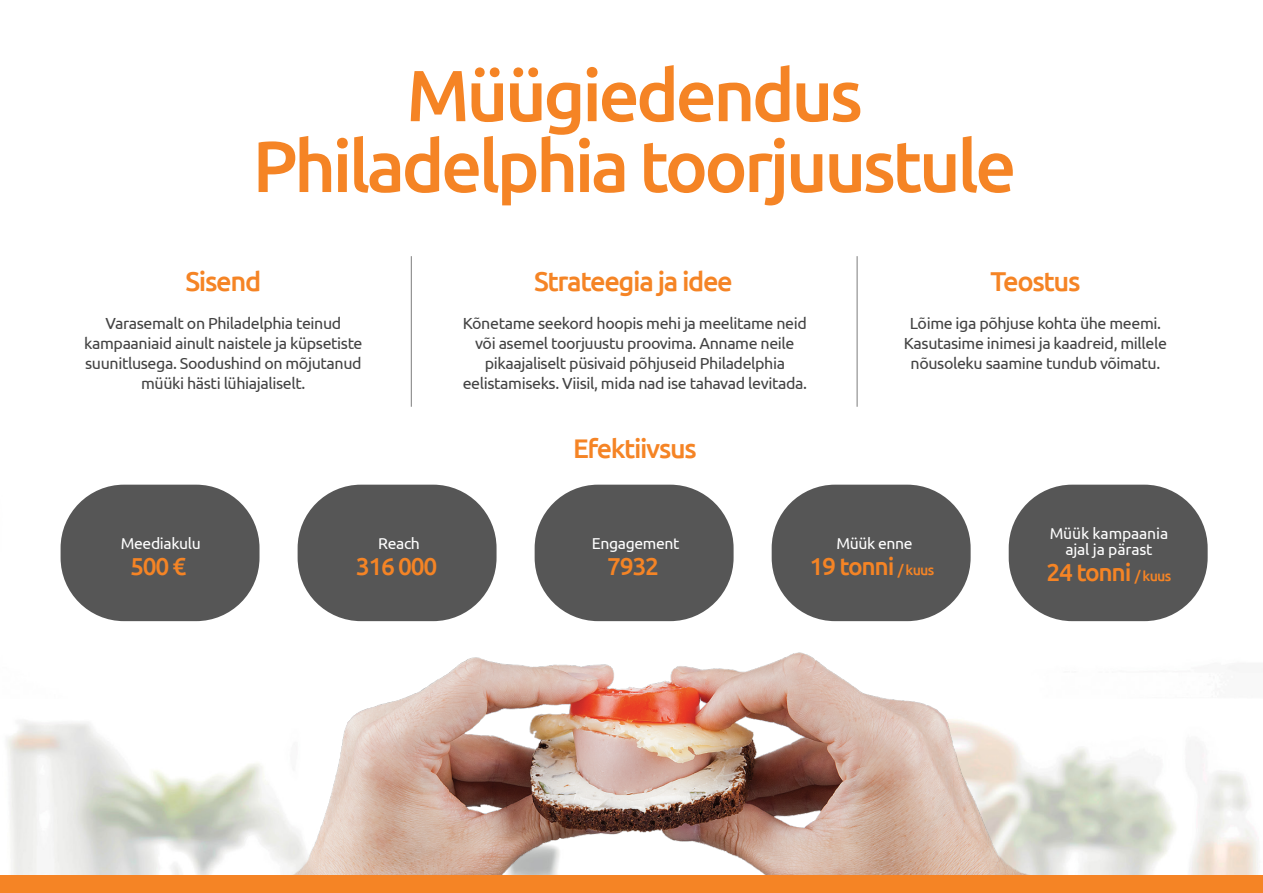
<style>
.page{position:relative;width:1263px;height:893px;background:#fff}
.page>*{position:absolute;margin:0;border:0;box-sizing:border-box;transform-origin:0 0}
.t1{font:500 72.3px/70.8px "Ubuntu";letter-spacing:-.05em;color:#f58425;text-align:center}
.t2{font:500 27.3px "Ubuntu";letter-spacing:-.05em;color:#f58425}
.t3{font:500 26.85px "Ubuntu";letter-spacing:-.05em;color:#f58425}
.t4{font:500 24.45px "Ubuntu";letter-spacing:-.05em;color:#f58425}
.t5{font:16.05px/20.1px "Ubuntu";letter-spacing:-.025em;color:#434343;text-align:center}
.t6{font:15.75px/15.8px "Ubuntu";letter-spacing:-.025em;color:#fff;text-align:center}
.s1{font-size:14.25px}
</style>
<div class="page">
<img style="left:7px;top:380px;width:1251px;height:495px">
<img style="left:42px;top:617px;width:1182px;height:258px">
<div style="left:1009px;top:485px;width:199px;height:136px;background:#565656;border-radius:63px"></div>
<div style="left:772px;top:485px;width:199px;height:136px;background:#565656;border-radius:63px"></div>
<div style="left:535px;top:485px;width:198px;height:136px;background:#565656;border-radius:63px"></div>
<div style="left:298px;top:485px;width:198px;height:136px;background:#565656;border-radius:63px"></div>
<div style="left:61px;top:485px;width:198px;height:136px;background:#565656;border-radius:63px"></div>
<hr style="left:411px;top:256px;width:1px;height:151px;background:#434343">
<hr style="left:857px;top:256px;width:1px;height:151px;background:#434343">
<div style="left:0;top:875px;width:1263px;height:18px;background:#f58425"></div>
<h1 class="t1" style="left:253px;top:57px;width:765px">Müügiedendus<br>Philadelphia toorjuustule</h1>
<h2 class="t2" style="left:186px;top:264px;width:77px">Sisend</h2>
<p class="t5" style="left:84px;top:313px;width:280px">Varasemalt on Philadelphia teinud kampaaniaid ainult naistele ja küpsetiste suunitlusega. Soodushind on mõjutanud müüki hästi lühiajaliselt.</p>
<h2 class="t2" style="left:534px;top:264px;width:200px">Strateegia ja idee</h2>
<p class="t5" style="left:463px;top:313px;width:346px">Kõnetame seekord hoopis mehi ja meelitame neid või asemel toorjuustu proovima. Anname neile pikaajaliselt püsivaid põhjuseid Philadelphia eelistamiseks. Viisil, mida nad ise tahavad levitada.</p>
<h3 class="t3" style="left:573px;top:432px;width:125px">Efektiivsus</h3>
<h2 class="t2" style="left:990px;top:264px;width:92px">Teostus</h2>
<p class="t5" style="left:904px;top:312px;width:265px">Lõime iga põhjuse kohta ühe meemi.<br>Kasutasime inimesi ja kaadreid, millele nõusoleku saamine tundub võimatu.</p>
<p class="t6" style="left:121px;top:535px;width:81px">Meediakulu</p>
<h3 class="t4" style="left:130px;top:551px;width:58px">500 €</h3>
<p class="t6" style="left:378px;top:535px;width:43px">Reach</p>
<h3 class="t4" style="left:356px;top:551px;width:83px">316 000</h3>
<p class="t6" style="left:592px;top:535px;width:89px">Engagement</p>
<h3 class="t4" style="left:607px;top:551px;width:53px">7932</h3>
<p class="t6" style="left:836px;top:535px;width:78px">Müük enne</p>
<h3 class="t4" style="left:809px;top:551px;width:126px">19 tonni <span class="s1">/ kuus</span></h3>
<p class="t6" style="left:1050px;top:525px;width:120px">Müük kampaania ajal ja pärast</p>
<h3 class="t4" style="left:1046px;top:557px;width:126px">24 tonni <span class="s1">/ kuus</span></h3>
</div>
